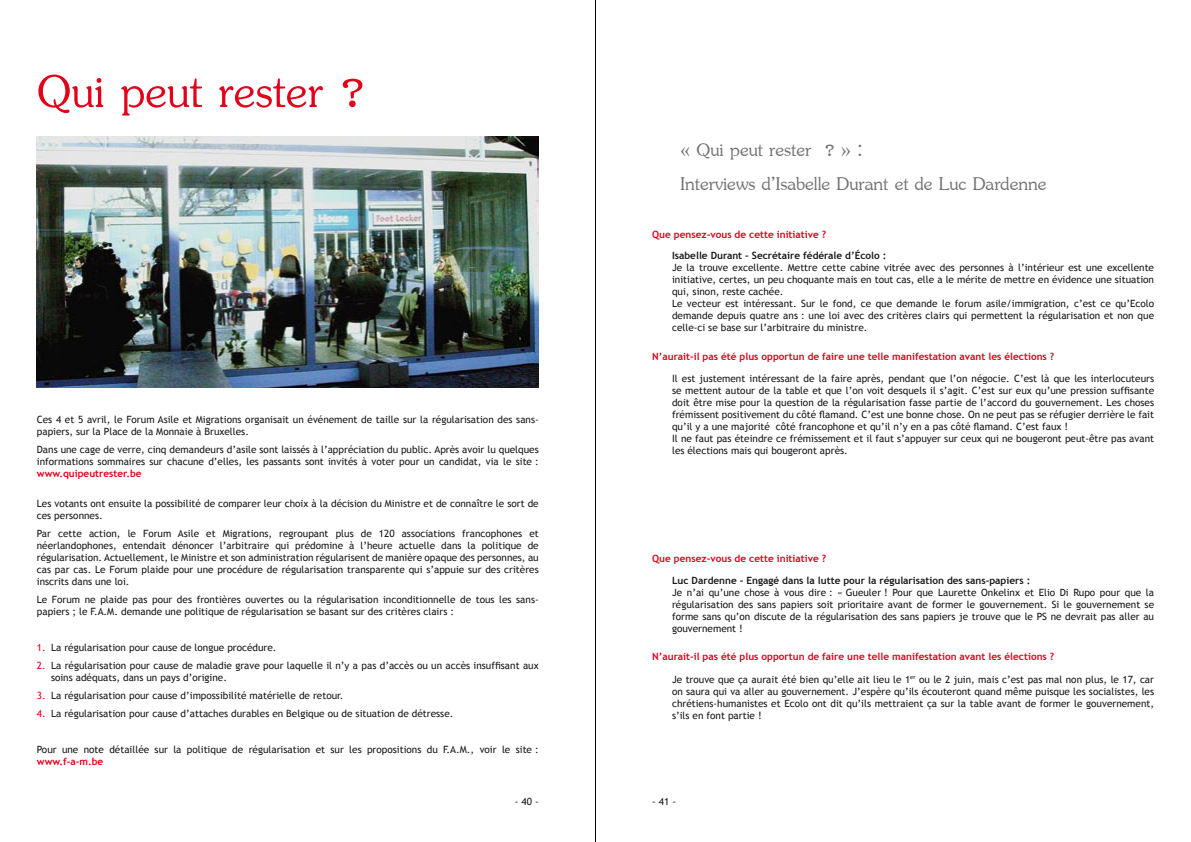
<style>
.page{position:relative;width:1191px;height:842px;background:#fff}
.page>*{position:absolute;margin:0;border:0;box-sizing:border-box;transform-origin:0 0}
.t1{font:70px "Jasmine UPC";color:#e2001a}
.t2{font:28.1px/33.8px "Jasmine UPC";color:#707173}
.t3{font:10px/12px "Trebuchet MS";color:#1a171b}
.t4{font:700 10px "Trebuchet MS";color:#e2001a}
.t5{font:700 10px "Trebuchet MS";color:#1a171b}
.t6{font:10px/18px "Trebuchet MS";color:#e2001a}
</style>
<div class="page">
<hr style="left:595px;top:0;width:1px;height:842px;background:#000">
<img style="left:37px;top:136px;width:502px;height:252px">
<h1 class="t1" style="left:37px;top:43px;width:331px">Qui peut rester ?</h1>
<p class="t3" style="left:37px;top:414px;width:503px">Ces 4 et 5 avril, le Forum Asile et Migrations organisait un événement de taille sur la régularisation des sans&shy;papiers, sur la Place de la Monnaie à Bruxelles.</p>
<p class="t3" style="left:37px;top:444px;width:503px">Dans une cage de verre, cinq demandeurs d’asile sont laissés à l’appréciation du public. Après avoir lu quelques informations sommaires sur chacune d’elles, les passants sont invités à voter pour un candidat, via le site :</p>
<p class="t4" style="left:37px;top:467px;width:106px">www.quipeutrester.be</p>
<p class="t3" style="left:37px;top:498px;width:503px">Les votants ont ensuite la possibilité de comparer leur choix à la décision du Ministre et de connaître le sort de ces personnes.</p>
<p class="t3" style="left:37px;top:528px;width:503px;text-align:justify">Par cette action, le Forum Asile et Migrations, regroupant plus de 120 associations francophones et néerlandophones, entendait dénoncer l’arbitraire qui prédomine à l’heure actuelle dans la politique de régularisation. Actuellement, le Ministre et son administration régularisent de manière opaque des personnes, au cas par cas. Le Forum plaide pour une procédure de régularisation transparente qui s’appuie sur des critères inscrits dans une loi.</p>
<p class="t3" style="left:37px;top:594px;width:503px">Le Forum ne plaide pas pour des frontières ouvertes ou la régularisation inconditionnelle de tous les sans&shy;papiers ; le F.A.M. demande une politique de régularisation se basant sur des critères clairs :</p>
<p class="t3" style="left:51px;top:639px;width:489px;line-height:18px">La régularisation pour cause de longue procédure.<br>La régularisation pour cause de maladie grave pour laquelle il n’y a pas d’accès ou un accès insuffisant aux</p>
<p class="t3" style="left:51px;top:669px;width:404px;line-height:18px">soins adéquats, dans un pays d’origine.<br>La régularisation pour cause d’impossibilité matérielle de retour.<br>La régularisation pour cause d’attaches durables en Belgique ou de situation de détresse.</p>
<p class="t3" style="left:37px;top:744px;width:503px">Pour une note détaillée sur la politique de régularisation et sur les propositions du F.A.M., voir le site :</p>
<p class="t4" style="left:37px;top:755px;width:68px">www.f-a-m.be</p>
<p class="t6" style="left:37px;top:639px;width:10px">1.<br>2.</p>
<p class="t6" style="left:37px;top:687px;width:10px">3.<br>4.</p>
<h2 class="t2" style="left:680px;top:131px;width:367px">« Qui peut rester ? » :<br>Interviews d’Isabelle Durant et de Luc Dardenne</h2>
<p class="t4" style="left:652px;top:228px;width:176px">Que pensez-vous de cette initiative ?</p>
<p class="t5" style="left:672px;top:249px;width:216px">Isabelle Durant - Secrétaire fédérale d’Écolo :</p>
<p class="t3" style="left:672px;top:261px;width:483px">Je la trouve excellente. Mettre cette cabine vitrée avec des personnes à l’intérieur est une excellente initiative, certes, un peu choquante mais en tout cas, elle a le mérite de mettre en évidence une situation qui, sinon, reste cachée.<br>Le vecteur est intéressant. Sur le fond, ce que demande le forum asile/immigration, c’est ce qu’Ecolo demande depuis quatre ans : une loi avec des critères clairs qui permettent la régularisation et non que celle-ci se base sur l’arbitraire du ministre.</p>
<p class="t4" style="left:652px;top:350px;width:403px">N’aurait-il pas été plus opportun de faire une telle manifestation avant les élections ?</p>
<p class="t3" style="left:672px;top:373px;width:483px">Il est justement intéressant de la faire après, pendant que l’on négocie. C’est là que les interlocuteurs se mettent autour de la table et que l’on voit desquels il s’agit. C’est sur eux qu’une pression suffisante doit être mise pour la question de la régularisation fasse partie de l’accord du gouvernement. Les choses frémissent positivement du côté flamand. C’est une bonne chose. On ne peut pas se réfugier derrière le fait qu’il y a une majorité côté francophone et qu’il n’y en a pas côté flamand. C’est faux !<br>Il ne faut pas éteindre ce frémissement et il faut s’appuyer sur ceux qui ne bougeront peut-être pas avant les élections mais qui bougeront après.</p>
<p class="t4" style="left:652px;top:553px;width:176px">Que pensez-vous de cette initiative ?</p>
<p class="t5" style="left:672px;top:574px;width:360px">Luc Dardenne - Engagé dans la lutte pour la régularisation des sans-papiers :</p>
<p class="t3" style="left:672px;top:586px;width:483px;text-align:justify">Je n’ai qu’une chose à vous dire : « Gueuler ! Pour que Laurette Onkelinx et Elio Di Rupo pour que la régularisation des sans papiers soit prioritaire avant de former le gouvernement. Si le gouvernement se forme sans qu’on discute de la régularisation des sans papiers je trouve que le PS ne devrait pas aller au gouvernement !</p>
<p class="t4" style="left:652px;top:650px;width:403px">N’aurait-il pas été plus opportun de faire une telle manifestation avant les élections ?</p>
<p class="t3" style="left:672px;top:673px;width:483px;text-align:justify">Je trouve que ça aurait été bien qu’elle ait lieu le 1<sup>er</sup> ou le 2 juin, mais c’est pas mal non plus, le 17, car on saura qui va aller au gouvernement. J’espère qu’ils écouteront quand même puisque les socialistes, les chrétiens-humanistes et Ecolo ont dit qu’ils mettraient ça sur la table avant de former le gouvernement, s’ils en font partie !</p>
<p class="t3" style="left:515px;top:796px;width:25px">- 40 -</p>
<p class="t3" style="left:652px;top:796px;width:25px">- 41 -</p>
</div>
